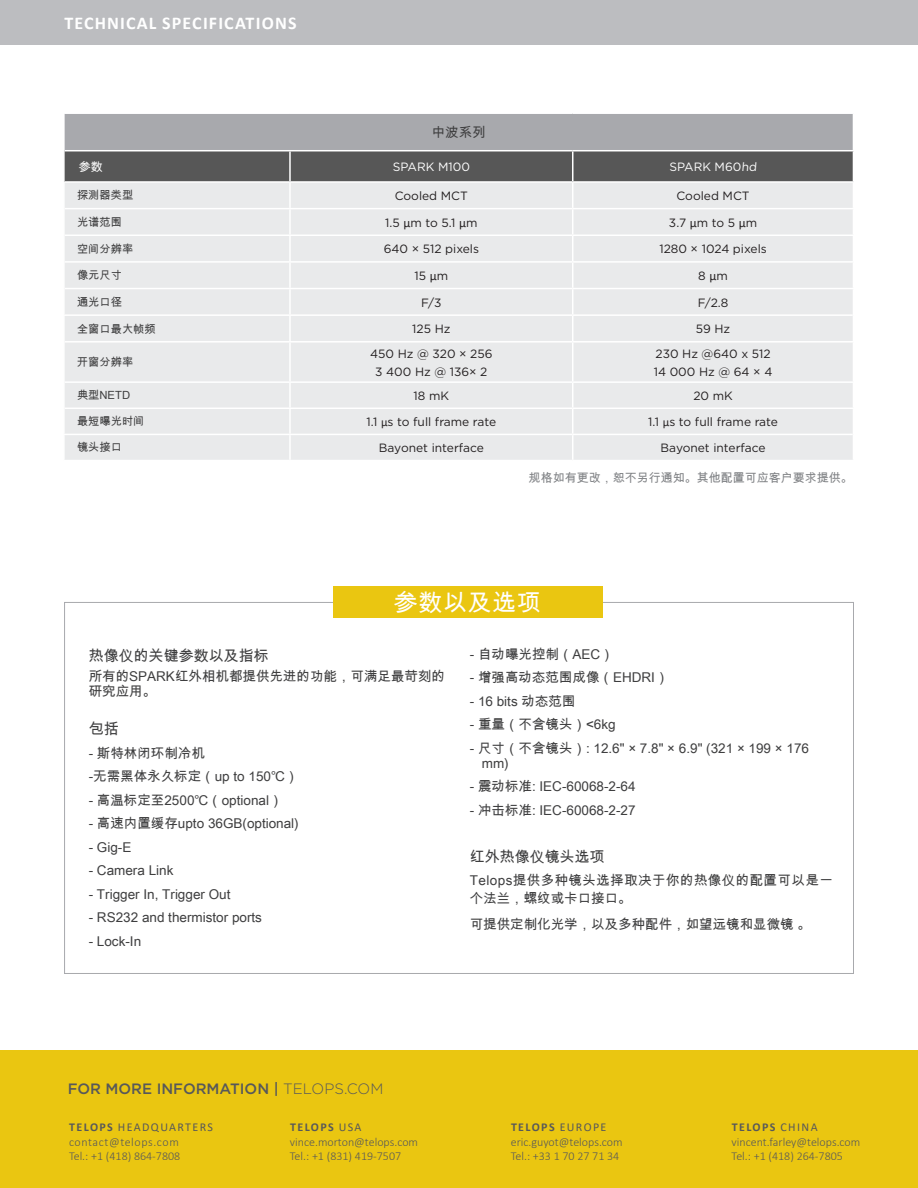
<style>
.page{position:relative;width:918px;height:1188px;background:#fff}
.page>*{position:absolute;margin:0;border:0;box-sizing:border-box;transform-origin:0 0}
.New-TItre{font:24px "Arial Unicode MS";letter-spacing:.03em;color:#fff}
.Infos_bandeau{font:700 18px "Calibri";letter-spacing:.065em;color:#fff}
.New_sous-titres{font:500 15px "Gotham";color:#57585a}
.New_sous-titres-2{font:15px "Arial Unicode MS";color:#3e3e3f}
.New-Liste_puce{font:15px "Arial Unicode MS";color:#3e3e3f}
.New-Liste_puce-2{font:13.5px/15px "Arial Unicode MS";color:#3e3e3f}
.Texte_courant{font:13.5px/18px "Arial Unicode MS";letter-spacing:.03em;color:#3e3e3f}
.Texte_courant-2{font:13.5px "Arial Unicode MS";color:#3e3e3f}
.Titres_tableau{font:13.5px "Arial Unicode MS";color:#3e3e3f}
.Texte_Tableau{font:12px/18px "Gotham";color:#231f20;text-align:center}
.Liste_puce{font:300 12px "Calibri";color:#57585a}
.Liste_puce-2{font:700 12px "Calibri";letter-spacing:.115em;color:#57585a}
.Légende{font:12px "Arial Unicode MS";color:#808285}
.Texte_Tableau-2{font:300 12px "Calibri";color:#57585a}
.Titre_colonne2{font:12px "Gotham";color:#fff}
.Liste_puce-3{font:12px "Calibri";letter-spacing:.115em;color:#57585a}
.Liste_puce-4{font:300 12px "Calibri";letter-spacing:.05em;color:#57585a}
.Titre_colonne1{font:12px "Arial Unicode MS";color:#fff}
.cases_titres_tablea{font:11.25px "Arial Unicode MS";color:#3e3e3f}
.s1{font-family:"Calibri";font-size:12.75px}
.s2{font-family:"Calibri"}
.s3{font-weight:300}
.s4{font-weight:700}
.s5{font-weight:400}
</style>
<div class="page">
<div style="left:0;top:0;width:918px;height:45px;background:#bcbdc0"></div>
<div style="left:64px;top:113px;width:789px;height:38px;background:#a8a9ad"></div>
<div style="left:65px;top:343px;width:788px;height:117px;background:#e9eaeb"></div>
<hr style="left:63px;top:112px;width:227px;height:2px;background:#fff">
<hr style="left:290px;top:112px;width:283px;height:2px;background:#fff">
<hr style="left:573px;top:112px;width:281px;height:2px;background:#fff">
<hr style="left:65px;top:150px;width:225px;height:1px;background:#fff">
<hr style="left:290px;top:150px;width:283px;height:1px;background:#fff">
<hr style="left:573px;top:150px;width:281px;height:1px;background:#fff">
<svg style="left:65px;top:151px;width:789px;height:190px;background:#d3d3d4"></svg>
<hr style="left:289px;top:343px;width:2px;height:38px;background:#fff">
<hr style="left:572px;top:343px;width:1px;height:38px;background:#fff">
<hr style="left:65px;top:381px;width:225px;height:2px;background:#fff">
<hr style="left:290px;top:381px;width:283px;height:2px;background:#fff">
<hr style="left:289px;top:383px;width:2px;height:25px;background:#fff">
<hr style="left:573px;top:381px;width:281px;height:2px;background:#fff">
<hr style="left:65px;top:408px;width:225px;height:1px;background:#fff">
<hr style="left:290px;top:408px;width:283px;height:1px;background:#fff">
<hr style="left:289px;top:409px;width:2px;height:25px;background:#fff">
<hr style="left:573px;top:408px;width:281px;height:1px;background:#fff">
<hr style="left:289px;top:435px;width:2px;height:25px;background:#fff">
<svg style="left:572px;top:383px;width:1px;height:77px"></svg>
<hr style="left:63px;top:114px;width:2px;height:37px;background:#fff">
<hr style="left:63px;top:314px;width:227px;height:2px;background:#fff">
<hr style="left:290px;top:314px;width:283px;height:2px;background:#fff">
<hr style="left:573px;top:314px;width:280px;height:2px;background:#fff">
<hr style="left:63px;top:434px;width:227px;height:1px;background:#fff">
<hr style="left:290px;top:434px;width:283px;height:1px;background:#fff">
<hr style="left:573px;top:434px;width:280px;height:1px;background:#fff">
<div style="left:333px;top:586px;width:269px;height:32px;background:#eac611"></div>
<div style="left:0;top:1050px;width:918px;height:138px;background:#eac611"></div>
<p class="Infos_bandeau" style="left:64px;top:10px;width:234px">TECHNICAL SPECIFICATIONS</p>
<p class="Titres_tableau" style="left:432px;top:122px;width:56px">中波系列</p>
<p class="Titre_colonne1" style="left:79px;top:158px;width:26px">参数</p>
<p class="Titre_colonne2" style="left:393px;top:159px;width:79px">SPARK M100</p>
<p class="Titre_colonne2" style="left:669px;top:159px;width:90px">SPARK M60hd</p>
<p class="cases_titres_tablea" style="left:77px;top:187px;width:58px">探测器类型</p>
<p class="Texte_Tableau" style="left:395px;top:187px;width:75px">Cooled MCT</p>
<p class="Texte_Tableau" style="left:677px;top:187px;width:75px">Cooled MCT</p>
<p class="cases_titres_tablea" style="left:77px;top:214px;width:46px">光谱范围</p>
<p class="Texte_Tableau" style="left:385px;top:213px;width:94px">1.5 <span class="s1">μ</span>m to 5.1 <span class="s1">μ</span>m</p>
<p class="Texte_Tableau" style="left:669px;top:213px;width:90px">3.7 <span class="s1">μ</span>m to 5 <span class="s1">μ</span>m</p>
<p class="cases_titres_tablea" style="left:77px;top:240px;width:58px">空间分辨率</p>
<p class="Texte_Tableau" style="left:384px;top:240px;width:97px">640 × 512 pixels</p>
<p class="Texte_Tableau" style="left:659px;top:240px;width:109px">1280 × 1024 pixels</p>
<p class="cases_titres_tablea" style="left:77px;top:267px;width:46px">像元尺寸</p>
<p class="Texte_Tableau" style="left:415px;top:267px;width:35px">15 <span class="s1">μ</span>m</p>
<p class="Texte_Tableau" style="left:698px;top:267px;width:31px">8 <span class="s1">μ</span>m</p>
<p class="cases_titres_tablea" style="left:77px;top:294px;width:46px">通光口径</p>
<p class="Texte_Tableau" style="left:421px;top:293px;width:22px">F/3</p>
<p class="Texte_Tableau" style="left:698px;top:293px;width:32px">F/2.8</p>
<p class="cases_titres_tablea" style="left:77px;top:320px;width:80px">全窗口最大帧频</p>
<p class="Texte_Tableau" style="left:412px;top:320px;width:40px">125 Hz</p>
<p class="Texte_Tableau" style="left:696px;top:320px;width:36px">59 Hz</p>
<p class="cases_titres_tablea" style="left:77px;top:354px;width:58px">开窗分辨率</p>
<p class="Texte_Tableau" style="left:370px;top:344px;width:124px">450 Hz @ 320 × 256<br>3 400 Hz @ 136× 2</p>
<p class="Texte_Tableau" style="left:654px;top:344px;width:120px;text-align:left">230 Hz @640 x 512<br>14 000 Hz @ 64 × 4</p>
<p class="cases_titres_tablea" style="left:77px;top:387px;width:55px">典型NETD</p>
<p class="Texte_Tableau" style="left:414px;top:387px;width:37px">18 mK</p>
<p class="Texte_Tableau" style="left:693px;top:387px;width:41px">20 mK</p>
<p class="cases_titres_tablea" style="left:77px;top:413px;width:69px">最短曝光时间</p>
<p class="Texte_Tableau" style="left:367px;top:413px;width:131px">1.1 <span class="s2">μ</span>s to full frame rate</p>
<p class="Texte_Tableau" style="left:648px;top:413px;width:131px">1.1 <span class="s2">μ</span>s to full frame rate</p>
<p class="cases_titres_tablea" style="left:77px;top:439px;width:46px">镜头接口</p>
<p class="Texte_Tableau" style="left:379px;top:439px;width:106px">Bayonet interface</p>
<p class="Texte_Tableau" style="left:661px;top:439px;width:106px">Bayonet interface</p>
<p class="Légende" style="left:529px;top:470px;width:326px">规格如有更改，恕不另行通知。其他配置可应客户要求提供。</p>
<p class="New-TItre" style="left:394px;top:585px;width:149px">参数以及选项</p>
<p class="New_sous-titres-2" style="left:89px;top:645px;width:182px">热像仪的关键参数以及指标</p>
<p class="New-Liste_puce-2" style="left:89px;top:668px;width:358px">所有的SPARK红外相机都提供先进的功能，可满足最苛刻的研究应用。</p>
<p class="New-Liste_puce" style="left:89px;top:718px;width:31px">包括</p>
<p class="New-Liste_puce-2" style="left:89px;top:745px;width:118px">- 斯特林闭环制冷机</p>
<p class="New-Liste_puce-2" style="left:89px;top:769px;width:211px">-无需黑体永久标定（up to 150℃）</p>
<p class="New-Liste_puce-2" style="left:89px;top:792px;width:195px">- 高温标定至2500℃（optional）</p>
<p class="New-Liste_puce-2" style="left:89px;top:816px;width:212px">- 高速内置缓存upto 36GB(optional)</p>
<p class="New-Liste_puce-2" style="left:89px;top:839px;width:44px">- Gig-E</p>
<p class="New-Liste_puce-2" style="left:89px;top:863px;width:86px">- Camera Link</p>
<p class="New-Liste_puce-2" style="left:89px;top:886px;width:143px">- Trigger In, Trigger Out</p>
<p class="New-Liste_puce-2" style="left:89px;top:910px;width:175px">- RS232 and thermistor ports</p>
<p class="New-Liste_puce-2" style="left:89px;top:933px;width:54px">- Lock-In</p>
<p class="New-Liste_puce-2" style="left:470px;top:646px;width:146px">- 自动曝光控制（AEC）</p>
<p class="New-Liste_puce-2" style="left:470px;top:670px;width:200px">- 增强高动态范围成像（EHDRI）</p>
<p class="New-Liste_puce-2" style="left:470px;top:693px;width:107px">- 16 bits 动态范围</p>
<p class="New-Liste_puce-2" style="left:470px;top:717px;width:147px">- 重量（不含镜头）&lt;6kg</p>
<p class="New-Liste_puce-2" style="left:482px;top:740px;width:329px;text-indent:-12px">- 尺寸（不含镜头）: 12.6" × 7.8" × 6.9" (321 × 199 × 176 mm)</p>
<p class="New-Liste_puce-2" style="left:470px;top:779px;width:167px">- 震动标准: IEC-60068-2-64</p>
<p class="New-Liste_puce-2" style="left:470px;top:802px;width:167px">- 冲击标准: IEC-60068-2-27</p>
<p class="New_sous-titres-2" style="left:470px;top:846px;width:136px">红外热像仪镜头选项</p>
<p class="Texte_courant" style="left:470px;top:870px;width:365px">Telops提供多种镜头选择取决于你的热像仪的配置可以是一个法兰，螺纹或卡口接口。</p>
<p class="Texte_courant-2" style="left:470px;top:914px;width:343px">可提供定制化光学，以及多种配件，如望远镜和显微镜 。</p>
<p class="New_sous-titres" style="left:68px;top:1079px;width:317px">FOR MORE INFORMATION | <span class="s3">TELOPS.COM</span></p>
<p class="Liste_puce-3" style="left:69px;top:1119px;width:145px"><span class="s4">TELOPS</span> HEADQUARTERS</p>
<p class="Liste_puce-4" style="left:69px;top:1134px;width:111px">contact@telops.com</p>
<p class="Texte_Tableau-2" style="left:69px;top:1148px;width:113px">Tel.: +1 (418) 864-7808</p>
<p class="Liste_puce-2" style="left:290px;top:1119px;width:73px">TELOPS <span class="s5">USA</span></p>
<p class="Liste_puce" style="left:290px;top:1134px;width:130px">vince.morton@telops.com</p>
<p class="Liste_puce" style="left:290px;top:1148px;width:113px">Tel.: +1 (831) 419-7507</p>
<p class="Liste_puce-2" style="left:511px;top:1119px;width:97px">TELOPS <span class="s5">EUROPE</span></p>
<p class="Liste_puce" style="left:511px;top:1134px;width:113px">eric.guyot@telops.com</p>
<p class="Liste_puce" style="left:511px;top:1148px;width:110px">Tel.: +33 1 70 27 71 34</p>
<p class="Liste_puce-2" style="left:732px;top:1119px;width:87px">TELOPS <span class="s5">CHINA</span></p>
<p class="Liste_puce" style="left:732px;top:1134px;width:130px">vincent.farley@telops.com</p>
<p class="Liste_puce" style="left:732px;top:1148px;width:113px">Tel.: +1 (418) 264-7805</p>
</div>
